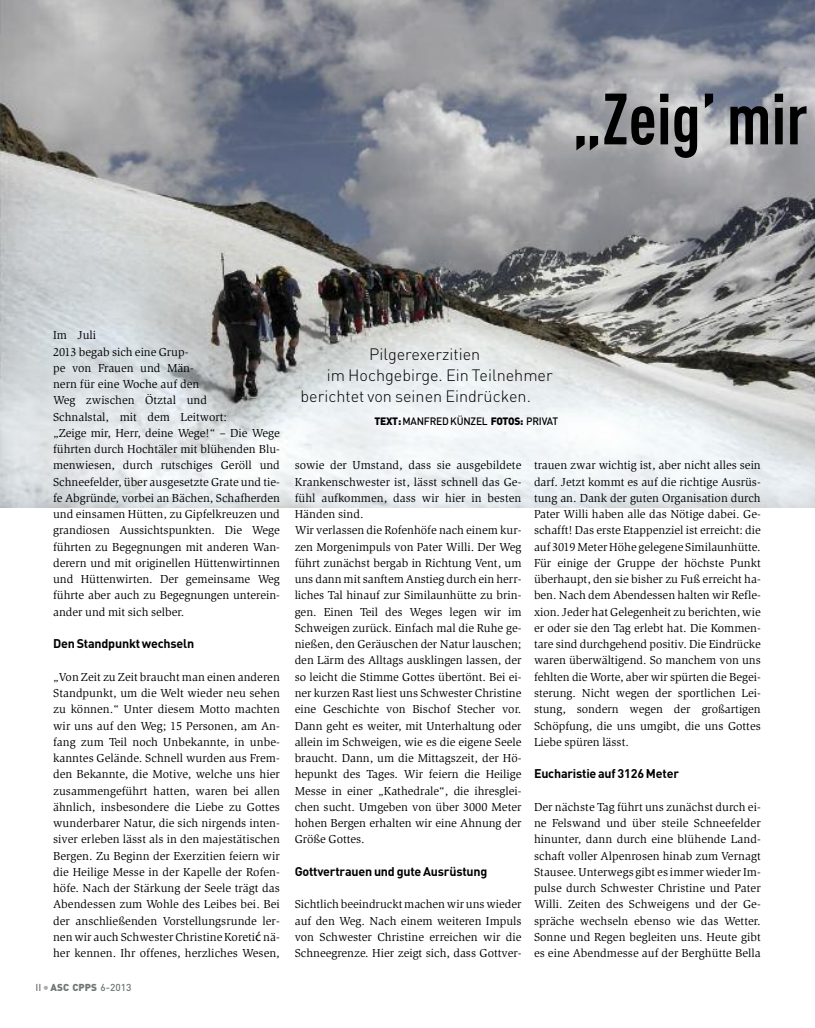
<style>
.page{position:relative;width:815px;height:1028px;background:#fff}
.page>*{position:absolute;margin:0;border:0;box-sizing:border-box;transform-origin:0 0}
.t1{font:700 71.25px "DIN Cond";color:#000}
.t2{font:300 16.25px "DIN Pro";color:#000}
.t3{font:700 12.5px "DIN Pro";letter-spacing:-.015em;color:#000}
.t4{font:11.88px/16.2px "Slimbach Std";color:#000;text-align:justify}
.t5{font:500 10.62px "DIN Pro";letter-spacing:-.02em;color:#000;scale:.96 1}
.t6{font:500 10px "DIN Pro";color:#6e7775}
.s1{font-family:"Lucida Grande"}
.s2{font-size:12.5px;color:#a8adac}
.s3{font-weight:900}
</style>
<div class="page">
<img style="left:0;top:0;width:815px;height:508px">
<h1 class="t1" style="left:572px;top:76px;width:237px">„Zeig’mir</h1>
<p class="t4" style="left:53px;top:328px;width:228px;text-align:left">Im Juli<br>2013 begab sich eine Grup-<br>pe von Frauen und Män-<br>nern für eine Woche auf den<br>Weg zwischen Ötztal und<br>Schnalstal, mit dem Leitwort:<br>„Zeige mir, Herr, deine Wege!“ – Die Wege führten durch Hochtäler mit blühenden Blu&shy;menwiesen, durch rutschiges Geröll und Schneefelder, über ausgesetzte Grate und tie&shy;fe Abgründe, vorbei an Bächen, Schafherden und einsamen Hütten, zu Gipfelkreuzen und grandiosen Aussichtspunkten. Die Wege führten zu Begegnungen mit anderen Wan&shy;derern und mit originellen Hüttenwirtinnen und Hüttenwirten. Der gemeinsame Weg führte aber auch zu Begegnungen unterein&shy;ander und mit sich selber.</p>
<p class="t3" style="left:53px;top:636px;width:143px">Den Standpunkt wechseln</p>
<p class="t4" style="left:53px;top:669px;width:228px">„Von Zeit zu Zeit braucht man einen anderen Standpunkt, um die Welt wieder neu sehen zu können.“ Unter diesem Motto machten wir uns auf den Weg; 15 Personen, am An&shy;fang zum Teil noch Unbekannte, in unbe&shy;kanntes Gelände. Schnell wurden aus Frem&shy;den Bekannte, die Motive, welche uns hier zusammengeführt hatten, waren bei allen ähnlich, insbesondere die Liebe zu Gottes wunderbarer Natur, die sich nirgends inten&shy;siver erleben lässt als in den majestätischen Bergen. Zu Beginn der Exerzitien feiern wir die Heilige Messe in der Kapelle der Rofen&shy;höfe. Nach der Stärkung der Seele trägt das Abendessen zum Wohle des Leibes bei. Bei der anschließenden Vorstellungsrunde ler&shy;nenwir auch Schwester ChristineKoreti<span class="s1">ć</span> nä&shy;her kennen. Ihr offenes, herzliches Wesen,</p>
<p class="t6" style="left:35px;top:982px;width:98px">II<span class="s2">•</span><span class="s3">ASC CPPS</span> 6-2013</p>
<h2 class="t2" style="left:369px;top:345px;width:113px">Pilgerexerzitien</h2>
<h2 class="t2" style="left:327px;top:366px;width:227px">im Hochgebirge. Ein Teilnehmer</h2>
<h2 class="t2" style="left:300px;top:387px;width:232px">berichtet von seinen Eindrücken.</h2>
<p class="t5" style="left:374px;top:415px;width:193px"><span class="s3">TEXT:</span>MANFRED KÜNZEL <span class="s3">FOTOS:</span> PRIVAT</p>
<p class="t4" style="left:295px;top:458px;width:228px;text-align:left">sowie der Umstand, dass sie ausgebildete Krankenschwester ist, lässt schnell das Ge&shy;fühl aufkommen, dass wir hier in besten Händen sind.<br>Wir verlassen die Rofenhöfe nach einem kur&shy;zen Morgenimpuls von Pater Willi. Der Weg führt zunächst bergab in Richtung Vent, um uns dann mit sanftem Anstieg durch ein herr&shy;liches Tal hinauf zur Similaunhütte zu brin&shy;gen. Einen Teil des Weges legen wir im Schweigen zurück. Einfach mal die Ruhe ge&shy;nießen, den Geräuschen der Natur lauschen; den Lärm des Alltags ausklingen lassen, der so leicht die Stimme Gottes übertönt. Bei ei&shy;ner kurzen Rast liest uns Schwester Christine eine Geschichte von Bischof Stecher vor.<br>Dann geht es weiter, mit Unterhaltung oder allein im Schweigen, wie es die eigene Seele braucht. Dann, um die Mittagszeit, der Hö&shy;hepunkt des Tages. Wir feiern die Heilige Messe in einer „Kathedrale“, die ihresglei&shy;chen sucht. Umgeben von über 3000 Meter hohen Bergen erhalten wir eine Ahnung der Größe Gottes.</p>
<p class="t3" style="left:295px;top:864px;width:194px">Gottvertrauen und gute Ausrüstung</p>
<p class="t4" style="left:295px;top:897px;width:228px">Sichtlich beeindruckt machenwir unswieder auf den Weg. Nach einem weiteren Impuls von Schwester Christine erreichen wir die Schneegrenze. Hier zeigt sich, dass Gottver-</p>
<p class="t4" style="left:534px;top:458px;width:228px">trauen zwar wichtig ist, aber nicht alles sein darf. Jetzt kommt es auf die richtige Ausrüs&shy;tung an. Dank der guten Organisation durch Pater Willi haben alle das Nötige dabei. Ge&shy;schafft! Das erste Etappenziel ist erreicht: die auf 3019 Meter Höhe gelegene Similaunhütte.<br>Für einige der Gruppe der höchste Punkt überhaupt, den sie bisher zu Fuß erreicht ha&shy;ben. Nach dem Abendessen halten wir Refle&shy;xion. Jeder hat Gelegenheit zu berichten, wie er oder sie den Tag erlebt hat. Die Kommen&shy;tare sind durchgehend positiv. Die Eindrücke waren überwältigend. So manchem von uns fehlten die Worte, aber wir spürten die Begei&shy;sterung. Nicht wegen der sportlichen Lei&shy;stung, sondern wegen der großartigen Schöpfung, die uns umgibt, die uns Gottes Liebe spüren lässt.</p>
<p class="t3" style="left:534px;top:766px;width:147px">Eucharistie auf 3126 Meter</p>
<p class="t4" style="left:534px;top:799px;width:228px">Der nächste Tag führt uns zunächst durch ei&shy;ne Felswand und über steile Schneefelder hinunter, dann durch eine blühende Land&shy;schaft voller Alpenrosen hinab zum Vernagt Stausee.Unterwegs gibt es immer wiederIm&shy;pulse durch Schwester Christine und Pater Willi. Zeiten des Schweigens und der Ge&shy;spräche wechseln ebenso wie das Wetter.<br>Sonne und Regen begleiten uns. Heute gibt es eine Abendmesse auf der Berghütte Bella</p>
</div>
